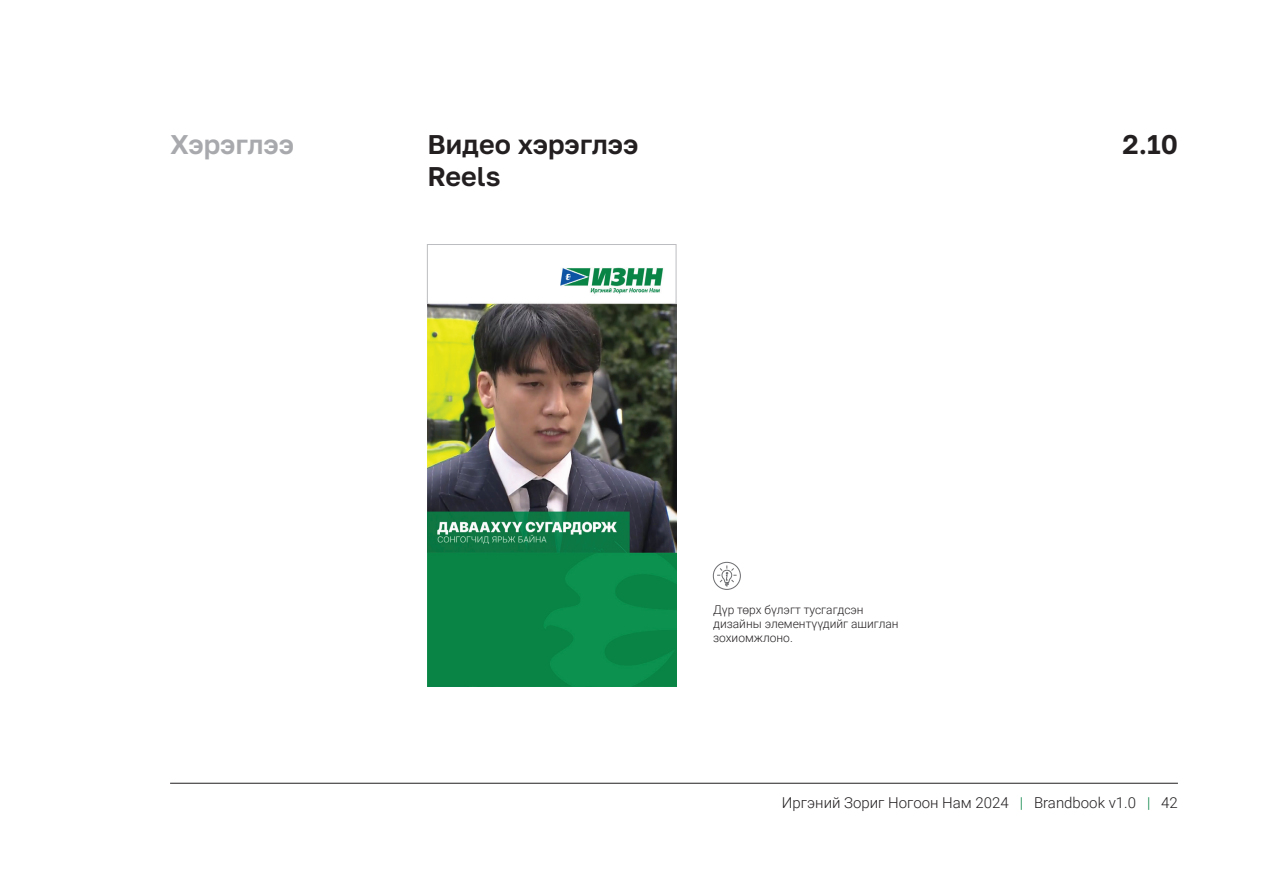
<style>
.page{position:relative;width:1263px;height:893px;background:#fff}
.page>*{position:absolute;margin:0;border:0;box-sizing:border-box;transform-origin:0 0}
.t1{font:600 27px/32.4px "Golos Text";color:#231f20}
.t2{font:600 27px "Golos Text";color:#a8a9ad}
.t3{font:300 15px "Roboto";color:#231f20}
.t4{font:300 12px/14.4px "Roboto";color:#231f20}
.s1{color:#008141}
</style>
<div class="page">
<hr style="left:170px;top:783px;width:1008px;height:1px;background:#231f20">
<svg style="left:713px;top:562px;width:28px;height:28px"></svg>
<img style="left:427px;top:267px;width:249px;height:419px">
<div style="left:427px;top:244px;width:249px;height:60px;border:1px solid #bcbdc0"></div>
<h1 class="t2" style="left:170px;top:128px;width:125px">Хэрэглээ</h1>
<h1 class="t1" style="left:427px;top:128px;width:212px">Видео хэрэглээ<br>Reels</h1>
<h1 class="t1" style="left:1122px;top:128px;width:57px">2.10</h1>
<p class="t4" style="left:713px;top:602px;width:187px">Дүр төрх бүлэгт тусгагдсэн дизайны элементүүдийг ашиглан зохиомжлоно.</p>
<p class="t3" style="left:782px;top:792px;width:397px">Иргэний Зориг Ногоон Нам 2024 <span class="s1">|</span> Brandbook v1.0 <span class="s1">|</span> 42</p>
</div>
